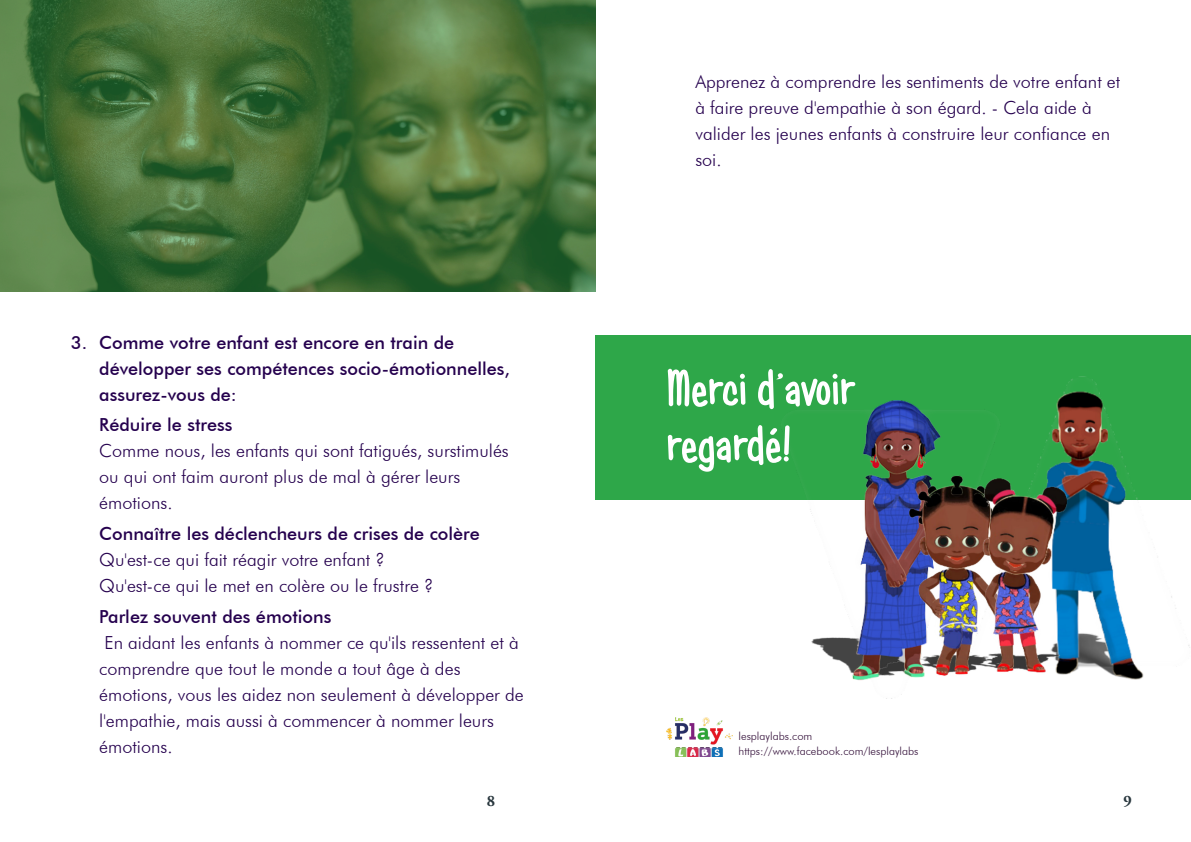
<style>
.page{position:relative;width:1191px;height:842px;background:#fff}
.page>*{position:absolute;margin:0;border:0;box-sizing:border-box;transform-origin:0 0}
.t1{font:700 50px/56px "Candy Round BTN Cond";color:#fff}
.t2{font:300 18px/26px "Futura BT";color:#25004e}
.t3{font:500 18px/26px "Futura BT";color:#25004e}
.t4{font:700 16px "Adobe Garamond Pro";color:#29373e}
.t5{font:300 11.2px/14.5px "Futura BT";color:#36133c}
</style>
<div class="page">
<div style="left:0;top:0;width:595px;height:292px;background:#2ea749;opacity:.5"></div>
<div style="left:595px;top:335px;width:596px;height:165px;background:#2ea749"></div>
<img style="left:666px;top:718px;width:67px;height:39px">
<img style="left:1034px;top:376px;width:156px;height:303px">
<img style="left:810px;top:401px;width:185px;height:294px">
<img style="left:908px;top:473px;width:87px;height:205px">
<img style="left:982px;top:478px;width:86px;height:200px">
<p class="t3" style="left:99px;top:331px;width:412px;text-indent:-28px">3. Comme votre enfant est encore en train de développer ses compétences socio-émotionnelles, assurez-vous de:</p>
<p class="t3" style="left:99px;top:413px;width:135px">Réduire le stress</p>
<p class="t2" style="left:99px;top:439px;width:411px">Comme nous, les enfants qui sont fatigués, surstimulés ou qui ont faim auront plus de mal à gérer leurs émotions.</p>
<p class="t3" style="left:99px;top:522px;width:382px">Connaître les déclencheurs de crises de colère</p>
<p class="t2" style="left:99px;top:548px;width:336px">Qu'est-ce qui fait réagir votre enfant ?<br>Qu'est-ce qui le met en colère ou le frustre ?</p>
<p class="t3" style="left:99px;top:605px;width:234px">Parlez souvent des émotions</p>
<p class="t2" style="left:99px;top:631px;width:426px">En aidant les enfants à nommer ce qu'ils ressentent et à comprendre que tout le monde a tout âge à des émotions, vous les aidez non seulement à développer de l'empathie, mais aussi à commencer à nommer leurs émotions.</p>
<p class="t2" style="left:695px;top:70px;width:426px">Apprenez à comprendre les sentiments de votre enfant et à faire preuve d'empathie à son égard. - Cela aide à valider les jeunes enfants à construire leur confiance en soi.</p>
<h1 class="t1" style="left:666px;top:359px;width:190px">Merci d’avoir regardé!</h1>
<p class="t5" style="left:738px;top:730px;width:181px">lesplaylabs.com https://www.facebook.com/lesplaylabs</p>
<p class="t4" style="left:487px;top:794px;width:10px">8</p>
<p class="t4" style="left:1123px;top:794px;width:10px">9</p>
</div>
